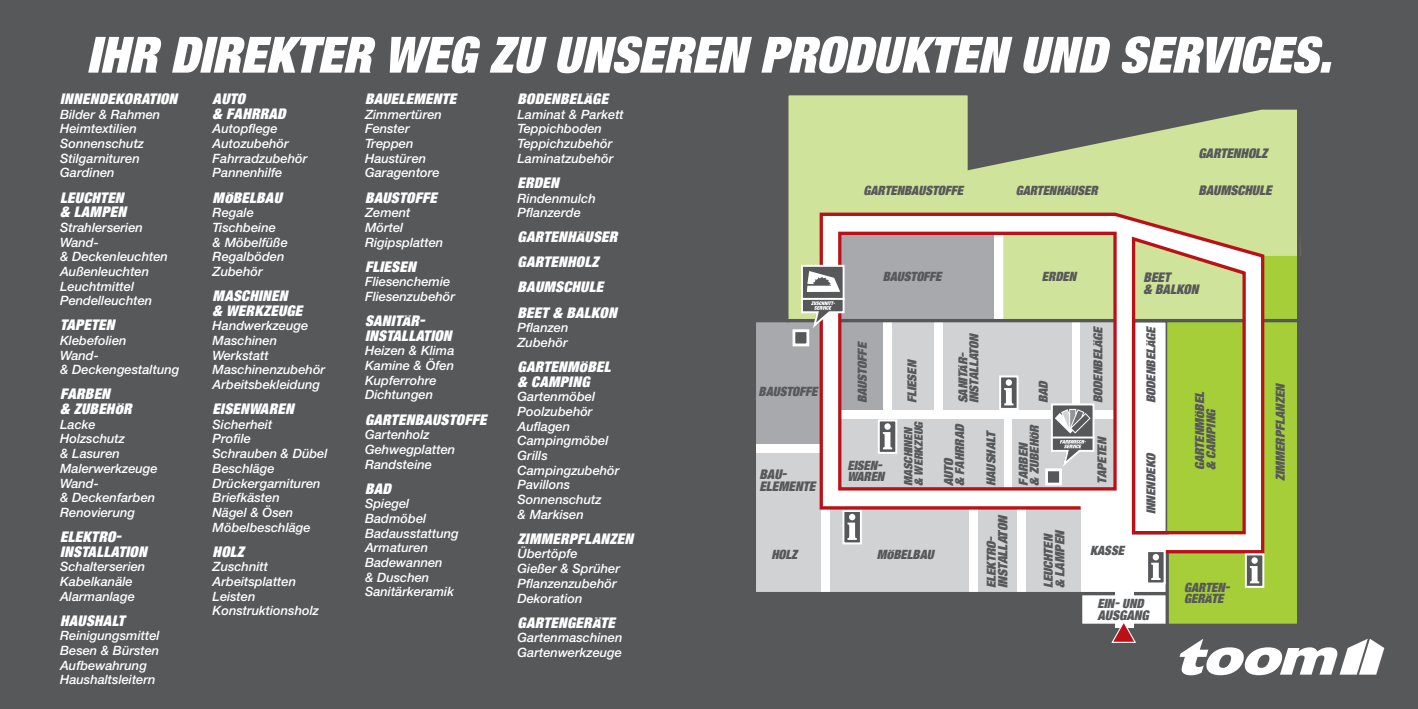
<style>
.page{position:relative;width:1418px;height:709px;background:#fff}
.page>*{position:absolute;margin:0;border:0;box-sizing:border-box;transform-origin:0 0}
.t1{font:50px "Toom Helvetica";color:#fff}
.t2{font:14.62px/14.6px "Toom Helvetica";letter-spacing:.02em;color:#fff}
.t3{font:13.25px/12px "Toom Helvetica";color:#57585a}
.t4{font:13px "Toom Helvetica";color:#57585a}
.t5{font:italic 500 12.88px/14.6px "Helvetica Neue LT Pro";color:#fff}
.t6{font:12.75px/11.5px "Toom Helvetica";color:#57585a}
.t7{font:12.5px/11.2px "Toom Helvetica";color:#57585a}
.t8{font:11.5px/10.4px "Toom Helvetica";color:#57585a}
.s1{font-size:12.5px}
</style>
<div class="page">
<div style="left:0;top:0;width:1417px;height:709px;background:#57585a"></div>
<svg style="left:1179px;top:639px;width:205px;height:36px"></svg>
<svg style="left:756px;top:95px;width:541px;height:529px"></svg>
<hr style="left:786px;top:319px;width:512px;height:3px;background:#57585a">
<hr style="left:1165px;top:551px;width:3px;height:74px;background:#57585a">
<hr style="left:1080px;top:592px;width:87px;height:3px;background:#57585a">
<div style="left:1115px;top:584px;width:18px;height:19px;background:#fff"></div>
<div style="left:1115px;top:608px;width:18px;height:19px;background:#fff"></div>
<svg style="left:818px;top:211px;width:447px;height:344px"></svg>
<svg style="left:1130px;top:234px;width:117px;height:302px"></svg>
<div style="left:838px;top:232px;width:278px;height:258px;border:3px solid #bb1018"></div>
<div style="left:794px;top:331px;width:13px;height:14px;background:#57585a"></div>
<div style="left:792px;top:329px;width:17px;height:17px;border:3px solid #fff"></div>
<div style="left:1046px;top:470px;width:14px;height:14px;background:#57585a"></div>
<div style="left:1045px;top:468px;width:16px;height:17px;border:3px solid #fff"></div>
<svg style="left:1110px;top:620px;width:26px;height:23px"></svg>
<div style="left:1000px;top:376px;width:17px;height:33px;background:#57585a"></div>
<div style="left:999px;top:375px;width:19px;height:35px;border:2px solid #fff"></div>
<svg style="left:1004px;top:388px;width:9px;height:17px"></svg>
<div style="left:1005px;top:379px;width:7px;height:7px;background:#fff;border-radius:50%"></div>
<div style="left:878px;top:420px;width:18px;height:33px;background:#57585a"></div>
<div style="left:877px;top:419px;width:20px;height:35px;border:2px solid #fff"></div>
<svg style="left:882px;top:432px;width:10px;height:17px"></svg>
<div style="left:884px;top:423px;width:6px;height:7px;background:#fff;border-radius:50%"></div>
<div style="left:843px;top:511px;width:17px;height:32px;background:#57585a"></div>
<div style="left:842px;top:510px;width:19px;height:34px;border:2px solid #fff"></div>
<svg style="left:847px;top:514px;width:9px;height:26px"></svg>
<div style="left:1245px;top:554px;width:18px;height:33px;background:#57585a"></div>
<div style="left:1244px;top:553px;width:20px;height:35px;border:2px solid #fff"></div>
<svg style="left:1250px;top:557px;width:9px;height:26px"></svg>
<div style="left:1147px;top:551px;width:17px;height:32px;background:#57585a"></div>
<div style="left:1146px;top:550px;width:19px;height:34px;border:2px solid #fff"></div>
<svg style="left:1151px;top:554px;width:9px;height:26px"></svg>
<svg style="left:801px;top:265px;width:43px;height:63px"></svg>
<svg style="left:1050px;top:403px;width:44px;height:64px"></svg>
<h1 class="t1" style="left:87px;top:33px;width:1245px">IHR DIREKTER WEG ZU UNSEREN PRODUKTEN UND SERVICES.</h1>
<p class="t2" style="left:60px;top:92px;width:119px">INNENDEKORATION</p>
<p class="t5" style="left:60px;top:107px;width:102px">Bilder &amp; Rahmen<br>Heimtextilien<br>Sonnenschutz<br>Stilgarnituren<br>Gardinen</p>
<p class="t2" style="left:60px;top:190px;width:67px">LEUCHTEN &amp; LAMPEN</p>
<p class="t5" style="left:60px;top:220px;width:109px">Strahlerserien<br>Wand-<br>&amp; Deckenleuchten<br>Außenleuchten<br>Leuchtmittel<br>Pendelleuchten</p>
<p class="t2" style="left:60px;top:318px;width:56px">TAPETEN</p>
<p class="t5" style="left:60px;top:333px;width:121px">Klebefolien<br>Wand-<br>&amp; Deckengestaltung</p>
<p class="t2" style="left:60px;top:387px;width:73px">FARBEN<br>&amp; ZUBEHÖR</p>
<p class="t5" style="left:60px;top:417px;width:99px">Lacke<br>Holzschutz<br>&amp; Lasuren<br>Malerwerkzeuge<br>Wand-<br>&amp; Deckenfarben<br>Renovierung</p>
<p class="t2" style="left:60px;top:529px;width:88px">ELEKTRO-<br>INSTALLATION</p>
<p class="t5" style="left:60px;top:559px;width:87px">Schalterserien<br>Kabelkanäle<br>Alarmanlage</p>
<p class="t2" style="left:60px;top:613px;width:66px">HAUSHALT</p>
<p class="t5" style="left:60px;top:628px;width:101px">Reinigungsmittel<br>Besen &amp; Bürsten<br>Aufbewahrung<br>Haushaltsleitern</p>
<p class="t2" style="left:213px;top:92px;width:74px">AUTO<br>&amp; FAHRRAD</p>
<p class="t5" style="left:213px;top:121px;width:96px">Autopflege<br>Autozubehör<br>Fahrradzubehör<br>Pannenhilfe</p>
<p class="t2" style="left:213px;top:190px;width:71px">MÖBELBAU</p>
<p class="t5" style="left:213px;top:205px;width:77px">Regale<br>Tischbeine<br>&amp; Möbelfüße<br>Regalböden<br>Zubehör</p>
<p class="t2" style="left:213px;top:289px;width:91px">MASCHINEN<br>&amp; WERKZEUGE</p>
<p class="t5" style="left:213px;top:318px;width:114px">Handwerkzeuge<br>Maschinen<br>Werkstatt<br>Maschinenzubehör<br>Arbeitsbekleidung</p>
<p class="t2" style="left:213px;top:402px;width:83px">EISENWAREN</p>
<p class="t5" style="left:213px;top:417px;width:116px">Sicherheit<br>Profile<br>Schrauben &amp; Dübel<br>Beschläge<br>Drückergarnituren<br>Briefkästen<br>Nägel &amp; Ösen<br>Möbelbeschläge</p>
<p class="t2" style="left:213px;top:544px;width:33px">HOLZ</p>
<p class="t5" style="left:213px;top:559px;width:108px">Zuschnitt<br>Arbeitsplatten<br>Leisten<br>Konstruktionsholz</p>
<p class="t2" style="left:517px;top:92px;width:92px">BODENBELÄGE</p>
<p class="t5" style="left:517px;top:107px;width:108px">Laminat &amp; Parkett<br>Teppichboden<br>Teppichzubehör<br>Laminatzubehör</p>
<p class="t2" style="left:517px;top:175px;width:43px">ERDEN</p>
<p class="t5" style="left:517px;top:190px;width:80px">Rindenmulch<br>Pflanzerde</p>
<p class="t2" style="left:517px;top:225px;width:101px;line-height:25.1px">GARTENHÄUSER<br>GARTENHOLZ<br>BAUMSCHULE<br>BEET &amp; BALKON</p>
<p class="t5" style="left:517px;top:320px;width:52px">Pflanzen<br>Zubehör</p>
<p class="t2" style="left:517px;top:359px;width:94px">GARTENMÖBEL &amp; CAMPING</p>
<p class="t5" style="left:517px;top:389px;width:103px">Gartenmöbel<br>Poolzubehör<br>Auflagen<br>Campingmöbel<br>Grills<br>Campingzubehör<br>Pavillons<br>Sonnenschutz<br>&amp; Markisen</p>
<p class="t2" style="left:517px;top:531px;width:117px">ZIMMERPFLANZEN</p>
<p class="t5" style="left:517px;top:546px;width:104px">Übertöpfe<br>Gießer &amp; Sprüher<br>Pflanzenzubehör<br>Dekoration</p>
<p class="t2" style="left:517px;top:615px;width:99px">GARTENGERÄTE</p>
<p class="t5" style="left:517px;top:630px;width:106px">Gartenmaschinen<br>Gartenwerkzeuge</p>
<p class="t2" style="left:365px;top:92px;width:92px">BAUELEMENTE</p>
<p class="t5" style="left:365px;top:107px;width:78px">Zimmertüren<br>Fenster<br>Treppen<br>Haustüren<br>Garagentore</p>
<p class="t2" style="left:365px;top:190px;width:73px">BAUSTOFFE</p>
<p class="t5" style="left:365px;top:205px;width:80px">Zement<br>Mörtel<br>Rigipsplatten</p>
<p class="t2" style="left:365px;top:259px;width:52px">FLIESEN</p>
<p class="t5" style="left:365px;top:274px;width:92px">Fliesenchemie<br>Fliesenzubehör</p>
<p class="t2" style="left:365px;top:314px;width:88px">SANITÄR-<br>INSTALLATION</p>
<p class="t5" style="left:365px;top:343px;width:91px">Heizen &amp; Klima<br>Kamine &amp; Öfen<br>Kupferrohre<br>Dichtungen</p>
<p class="t2" style="left:365px;top:412px;width:123px">GARTENBAUSTOFFE</p>
<p class="t5" style="left:365px;top:427px;width:92px">Gartenholz<br>Gehwegplatten<br>Randsteine</p>
<p class="t2" style="left:365px;top:481px;width:27px">BAD</p>
<p class="t5" style="left:365px;top:496px;width:95px">Spiegel<br>Badmöbel<br>Badausstattung<br>Armaturen<br>Badewannen<br>&amp; Duschen<br>Sanitärkeramik</p>
<p class="t3" style="left:1198px;top:147px;width:71px">GARTENHOLZ</p>
<p class="t3" style="left:1198px;top:185px;width:75px">BAUMSCHULE</p>
<p class="t6" style="left:863px;top:185px;width:101px">GARTENBAUSTOFFE</p>
<p class="t6" style="left:1015px;top:185px;width:83px">GARTENHÄUSER</p>
<p class="t6" style="left:882px;top:271px;width:60px">BAUSTOFFE</p>
<p class="t6" style="left:1041px;top:271px;width:36px">ERDEN</p>
<p class="t3" style="left:1143px;top:271px;width:56px">BEET<br>&amp; BALKON</p>
<p class="t7" style="left:1092px;top:403px;width:79px;rotate:-90deg">BODENBELÄGE</p>
<p class="t7" style="left:1145px;top:403px;width:79px;rotate:-90deg">BODENBELÄGE</p>
<p class="t7" style="left:1096px;top:484px;width:50px;rotate:-90deg">TAPETEN</p>
<p class="t7" style="left:957px;top:403px;width:72px;rotate:-90deg">SANITÄR-<br>INSTALLATON</p>
<p class="t7" style="left:857px;top:403px;width:63px;rotate:-90deg">BAUSTOFFE</p>
<p class="t7" style="left:906px;top:403px;width:45px;rotate:-90deg">FLIESEN</p>
<p class="t7" style="left:1037px;top:403px;width:24px;rotate:-90deg">BAD</p>
<p class="t7" style="left:1194px;top:470px;width:80px;rotate:-90deg">GARTENMÖBEL &amp; CAMPING</p>
<p class="t7" style="left:1274px;top:481px;width:100px;rotate:-90deg">ZIMMERPFLANZEN</p>
<p class="t6" style="left:758px;top:386px;width:60px">BAUSTOFFE</p>
<p class="t8" style="left:903px;top:486px;width:67px;rotate:-90deg">MASCHINEN &amp; WERKZEUG</p>
<p class="t7" style="left:943px;top:486px;width:64px;rotate:-90deg">AUTO<br>&amp; FAHRRAD</p>
<p class="t7" style="left:985px;top:486px;width:58px;rotate:-90deg">HAUSHALT</p>
<p class="t7" style="left:1017px;top:485px;width:63px;rotate:-90deg">FARBEN<br>&amp; ZUBEHÖR</p>
<p class="t6" style="left:847px;top:459px;width:38px">EISEN-<br>WAREN</p>
<p class="t7" style="left:1145px;top:514px;width:63px;rotate:-90deg">INNENDEKO</p>
<p class="t3" style="left:759px;top:468px;width:57px">BAU-<br>ELEMENTE</p>
<p class="t4" style="left:997px;top:588px;width:75px;rotate:-90deg">INSTALLATON</p>
<p class="t7" style="left:1043px;top:588px;width:56px;rotate:-90deg">LEUCHTEN</p>
<p class="t4" style="left:1054px;top:588px;width:60px;rotate:-90deg"><span class="s1">&amp;</span> LAMPEN</p>
<p class="t7" style="left:986px;top:588px;width:53px;rotate:-90deg">ELEKTRO-</p>
<p class="t6" style="left:1090px;top:544px;width:35px">KASSE</p>
<p class="t6" style="left:771px;top:548px;width:27px">HOLZ</p>
<p class="t6" style="left:876px;top:548px;width:58px">MÖBELBAU</p>
<p class="t6" style="left:1184px;top:581px;width:48px">GARTEN-<br>GERÄTE</p>
<p class="t6" style="left:1097px;top:598px;width:48px">EIN- UND</p>
<p class="t3" style="left:1097px;top:610px;width:53px">AUSGANG</p>
</div>
